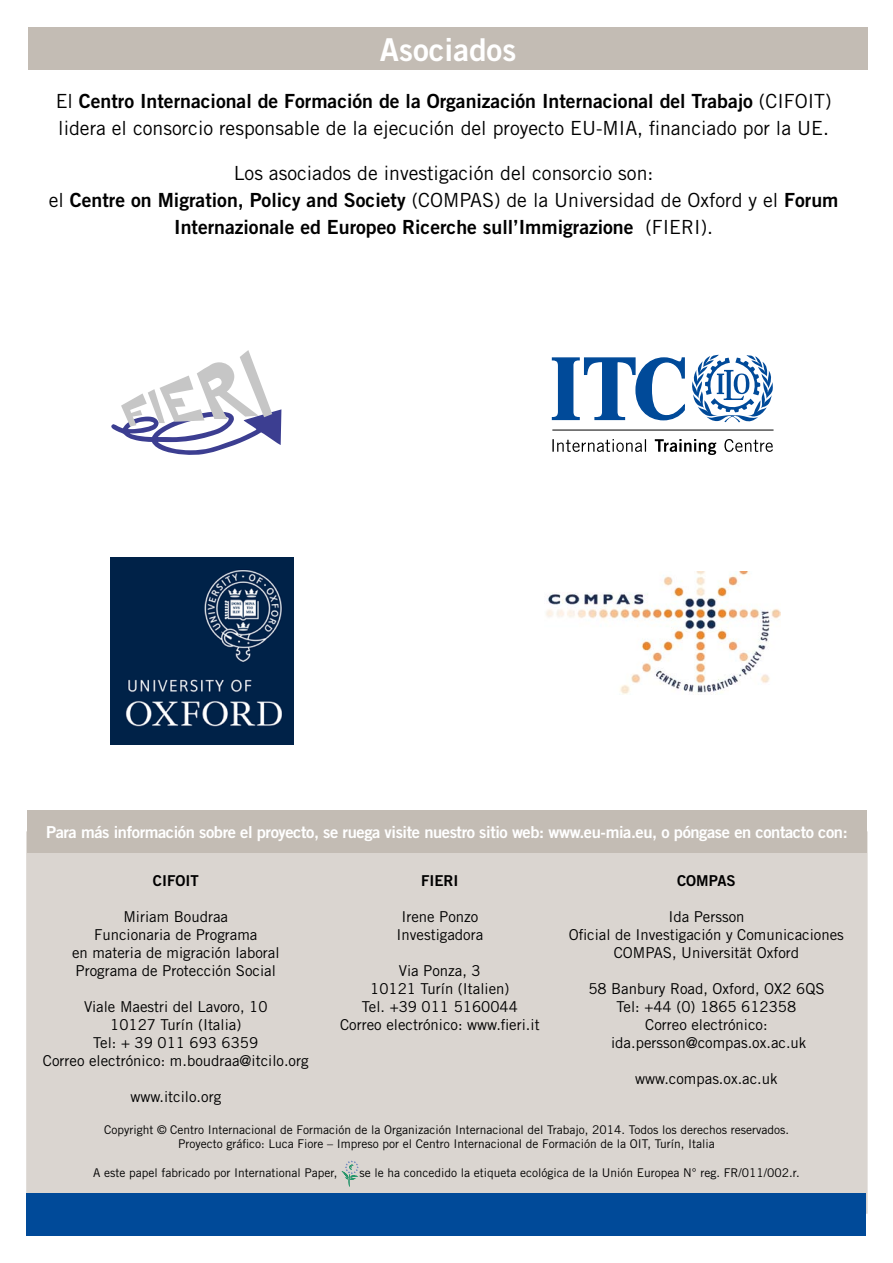
<style>
.page{position:relative;width:893px;height:1263px;background:#fff}
.page>*{position:absolute;margin:0;border:0;box-sizing:border-box;transform-origin:0 0}
.t1{font:31.5px "Trade Gothic Bold Two";color:#fff}
.t2{font:19.5px/27px "Trade Gothic Bold Two";color:#000;text-align:center}
.t3{font:19.5px "Trade Gothic";color:#000}
.t4{font:16.5px "Trade Gothic Bold Two";letter-spacing:-.025em;color:#fff}
.t5{font:15px/18px "Trade Gothic";color:#000;text-align:center}
.t6{font:15px "Trade Gothic Bold Two";color:#000}
.t7{font:12px/14.4px "Trade Gothic";color:#000;text-align:center}
.s1{font-family:"Trade Gothic"}
</style>
<div class="page">
<div style="left:26px;top:831px;width:842px;height:383px;background:#dad5d0;border:2px solid #dad5d0"></div>
<div style="left:27px;top:1193px;width:839px;height:43px;background:#004a99"></div>
<div style="left:27px;top:810px;width:839px;height:43px;background:#c3bcb4"></div>
<div style="left:29px;top:27px;width:839px;height:43px;background:#c3bcb4"></div>
<svg style="left:342px;top:1160px;width:17px;height:26px"></svg>
<svg style="left:692px;top:355px;width:81px;height:67px"></svg>
<svg style="left:551px;top:357px;width:134px;height:64px"></svg>
<svg style="left:552px;top:439px;width:221px;height:16px"></svg>
<hr style="left:552px;top:430px;width:221px;height:1px;background:#000">
<svg style="left:111px;top:350px;width:170px;height:105px"></svg>
<img style="left:111px;top:558px;width:182px;height:186px">
<img style="left:546px;top:571px;width:235px;height:124px">
<h1 class="t1" style="left:380px;top:30px;width:138px">Asociados</h1>
<h2 class="t2" style="left:56px;top:87px;width:777px"><span class="s1">El</span> Centro Internacional de Formación de la Organización Internacional del Trabajo <span class="s1">(CIFOIT)</span></h2>
<h2 class="t3" style="left:58px;top:116px;width:772px">lidera el consorcio responsable de la ejecución del proyecto EU-MIA, financiado por la UE.</h2>
<h2 class="t3" style="left:234px;top:161px;width:421px">Los asociados de investigación del consorcio son:</h2>
<h2 class="t2" style="left:49px;top:186px;width:791px"><span class="s1">el</span> Centre on Migration, Policy and Society <span class="s1">(COMPAS) de la Universidad de Oxford y el</span> Forum<br>Internazionale ed Europeo Ricerche sull’Immigrazione <span class="s1">(FIERI).</span></h2>
<p class="t4" style="left:46px;top:822px;width:803px">Para más información sobre el proyecto, se ruega visite nuestro sitio web: www.eu-mia.eu, o póngase en contacto con:</p>
<p class="t6" style="left:153px;top:871px;width:47px">CIFOIT</p>
<p class="t5" style="left:72px;top:907px;width:209px">Miriam Boudraa<br>Funcionaria de Programa<br>en materia de migración laboral<br>Programa de Protección Social</p>
<p class="t5" style="left:43px;top:997px;width:267px">Viale Maestri del Lavoro, 10<br>10127 Turín (Italia)<br>Tel: + 39 011 693 6359<br>Correo electrónico: m.boudraa@itcilo.org</p>
<p class="t5" style="left:130px;top:1087px;width:92px">www.itcilo.org</p>
<p class="t6" style="left:421px;top:871px;width:39px">FIERI</p>
<p class="t5" style="left:397px;top:907px;width:88px">Irene Ponzo<br>Investigadora</p>
<p class="t5" style="left:340px;top:961px;width:201px">Via Ponza, 3<br>10121 Turín (Italien)<br>Tel. +39 011 5160044<br>Correo electrónico: www.fieri.it</p>
<p class="t6" style="left:677px;top:871px;width:60px">COMPAS</p>
<p class="t5" style="left:569px;top:907px;width:276px">Ida Persson<br>Oficial de Investigación y Comunicaciones<br>COMPAS, Universität Oxford</p>
<p class="t5" style="left:588px;top:979px;width:238px">58 Banbury Road, Oxford, OX2 6QS<br>Tel: +44 (0) 1865 612358<br>Correo electrónico: ida.persson@compas.ox.ac.uk</p>
<p class="t5" style="left:635px;top:1069px;width:144px">www.compas.ox.ac.uk</p>
<p class="t7" style="left:104px;top:1122px;width:686px">Copyright © Centro Internacional de Formación de la Organización Internacional del Trabajo, 2014. Todos los derechos reservados.<br>Proyecto gráfico: Luca Fiore – Impreso por el Centro Internacional de Formación de la OIT, Turín, Italia</p>
<p class="t7" style="left:93px;top:1165px;width:246px">A este papel fabricado por International Paper,</p>
<p class="t7" style="left:360px;top:1165px;width:442px">se le ha concedido la etiqueta ecológica de la Unión Europea N° reg. FR/011/002.r.</p>
</div>
